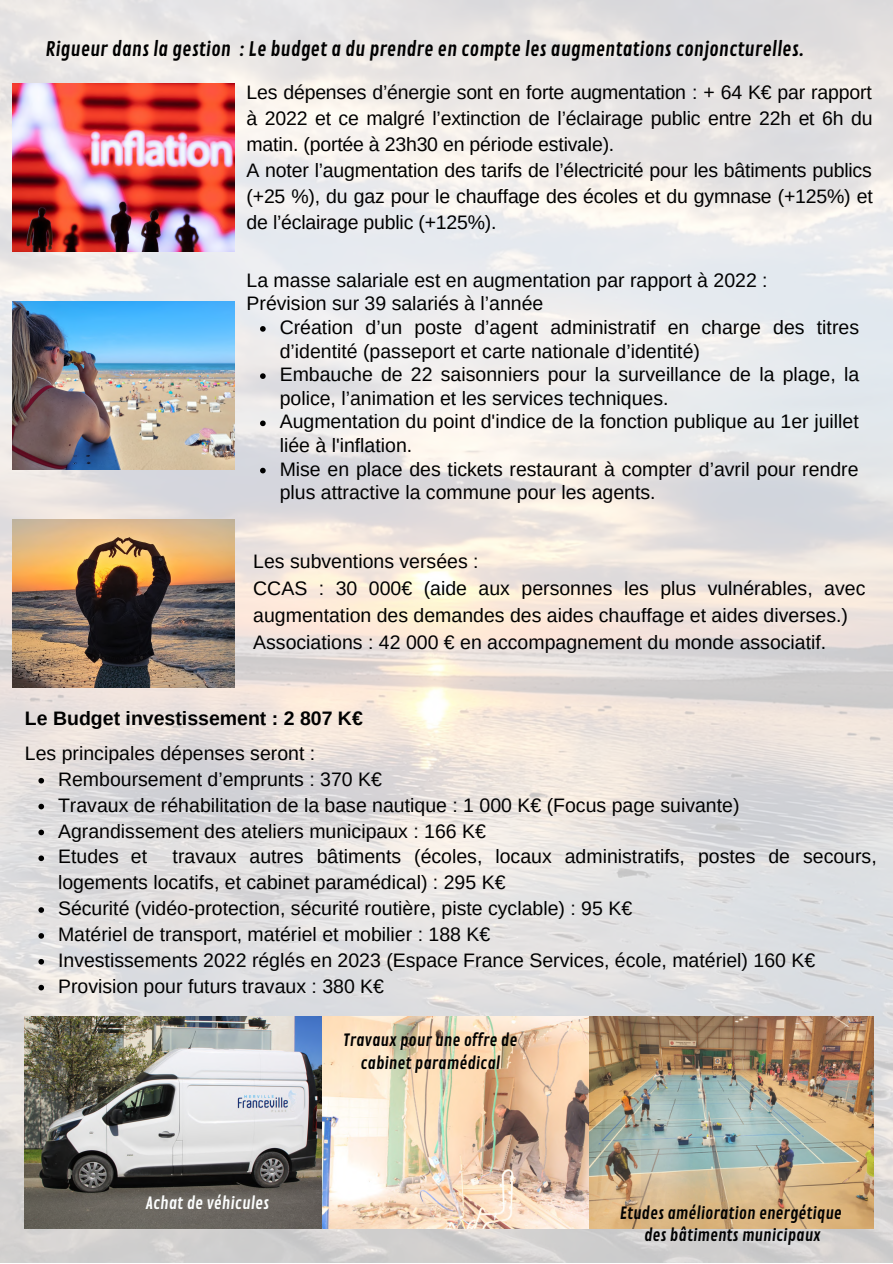
<style>
.page{position:relative;width:893px;height:1264px;background:#fff}
.page>*{position:absolute;margin:0;border:0;box-sizing:border-box;transform-origin:0 0}
.t1{font:19.5px/25.8px "Arimo";color:#000}
.t2{font:19.5px "Contrail One";color:#000}
.t3{font:700 19.5px "Arimo";color:#000}
.t4{font:16.5px "Contrail One";color:#010101}
.t5{font:16.5px "Contrail One";color:#fcfefe}
</style>
<div class="page">
<img style="left:0;top:0;width:892px;height:1262px">
<img style="left:12px;top:83px;width:223px;height:168px">
<img style="left:12px;top:301px;width:223px;height:168px">
<img style="left:12px;top:519px;width:223px;height:168px">
<img style="left:25px;top:1016px;width:297px;height:212px">
<img style="left:322px;top:1016px;width:267px;height:212px">
<img style="left:589px;top:1016px;width:284px;height:212px">
<svg style="left:260px;top:326px;width:6px;height:6px"></svg>
<svg style="left:260px;top:373px;width:6px;height:6px"></svg>
<svg style="left:260px;top:420px;width:6px;height:6px"></svg>
<svg style="left:260px;top:468px;width:6px;height:5px"></svg>
<svg style="left:38px;top:778px;width:6px;height:5px"></svg>
<svg style="left:38px;top:803px;width:6px;height:6px"></svg>
<svg style="left:38px;top:829px;width:6px;height:6px"></svg>
<svg style="left:38px;top:855px;width:6px;height:6px"></svg>
<svg style="left:38px;top:907px;width:6px;height:5px"></svg>
<svg style="left:38px;top:933px;width:6px;height:5px"></svg>
<svg style="left:38px;top:958px;width:6px;height:6px"></svg>
<svg style="left:38px;top:984px;width:6px;height:6px"></svg>
<p class="t2" style="left:46px;top:37px;width:760px">Rigueur dans la gestion : Le budget a du prendre en compte les augmentations conjoncturelles.</p>
<p class="t1" style="left:246px;top:80px;width:627px;text-align:justify">Les dépenses d’énergie sont en forte augmentation : + 64 K€ par rapport à 2022 et ce malgré l’extinction de l’éclairage public entre 22h et 6h du matin. (portée à 23h30 en période estivale).</p>
<p class="t1" style="left:246px;top:157px;width:627px;text-align:justify">A noter l’augmentation des tarifs de l’électricité pour les bâtiments publics (+25 %), du gaz pour le chauffage des écoles et du gymnase (+125%) et de l’éclairage public (+125%).</p>
<p class="t1" style="left:246px;top:267px;width:522px">La masse salariale est en augmentation par rapport à 2022 :</p>
<p class="t1" style="left:246px;top:291px;width:298px">Prévision sur 39 salariés à l’année</p>
<p class="t1" style="left:280px;top:315px;width:581px;line-height:23.5px">Création d’un poste d’agent administratif en charge des titres d’identité (passeport et carte nationale d’identité)</p>
<p class="t1" style="left:280px;top:362px;width:581px;line-height:23.5px">Embauche de 22 saisonniers pour la surveillance de la plage, la police, l’animation et les services techniques.</p>
<p class="t1" style="left:280px;top:410px;width:580px;line-height:23.5px">Augmentation du point d'indice de la fonction publique au 1er juillet liée à l'inflation.</p>
<p class="t1" style="left:280px;top:457px;width:580px;line-height:23.5px">Mise en place des tickets restaurant à compter d’avril pour rendre plus attractive la commune pour les agents.</p>
<p class="t1" style="left:253px;top:548px;width:227px">Les subventions versées :</p>
<p class="t1" style="left:253px;top:574px;width:613px;line-height:27px">CCAS : 30 000€ (aide aux personnes les plus vulnérables, avec augmentation des demandes des aides chauffage et aides diverses.)</p>
<p class="t1" style="left:253px;top:629px;width:574px">Associations : 42 000 € en accompagnement du monde associatif.</p>
<p class="t3" style="left:25px;top:707px;width:339px">Le Budget investissement : 2 807 K€</p>
<p class="t1" style="left:25px;top:740px;width:292px">Les principales dépenses seront :</p>
<p class="t1" style="left:58px;top:766px;width:325px">Remboursement d’emprunts : 370 K€</p>
<p class="t1" style="left:58px;top:792px;width:683px">Travaux de réhabilitation de la base nautique : 1 000 K€ (Focus page suivante)</p>
<p class="t1" style="left:58px;top:817px;width:429px">Agrandissement des ateliers municipaux : 166 K€</p>
<p class="t1" style="left:58px;top:843px;width:91px">Etudes et</p>
<p class="t1" style="left:58px;top:843px;width:820px;text-indent:114px">travaux autres bâtiments (écoles, locaux administratifs, postes de secours, logements locatifs, et cabinet paramédical) : 295 K€</p>
<p class="t1" style="left:58px;top:895px;width:575px">Sécurité (vidéo-protection, sécurité routière, piste cyclable) : 95 K€</p>
<p class="t1" style="left:58px;top:921px;width:433px">Matériel de transport, matériel et mobilier : 188 K€</p>
<p class="t1" style="left:58px;top:947px;width:758px">Investissements 2022 réglés en 2023 (Espace France Services, école, matériel) 160 K€</p>
<p class="t1" style="left:58px;top:973px;width:327px">Provision pour futurs travaux : 380 K€</p>
<p class="t5" style="left:145px;top:1193px;width:125px">Achat de véhicules</p>
<p class="t4" style="left:343px;top:1030px;width:175px">Travaux pour une offre de</p>
<p class="t4" style="left:360px;top:1053px;width:141px">cabinet paramédical</p>
<p class="t4" style="left:619px;top:1203px;width:224px">Etudes amélioration energétique</p>
<p class="t4" style="left:644px;top:1225px;width:178px">des bâtiments municipaux</p>
</div>
